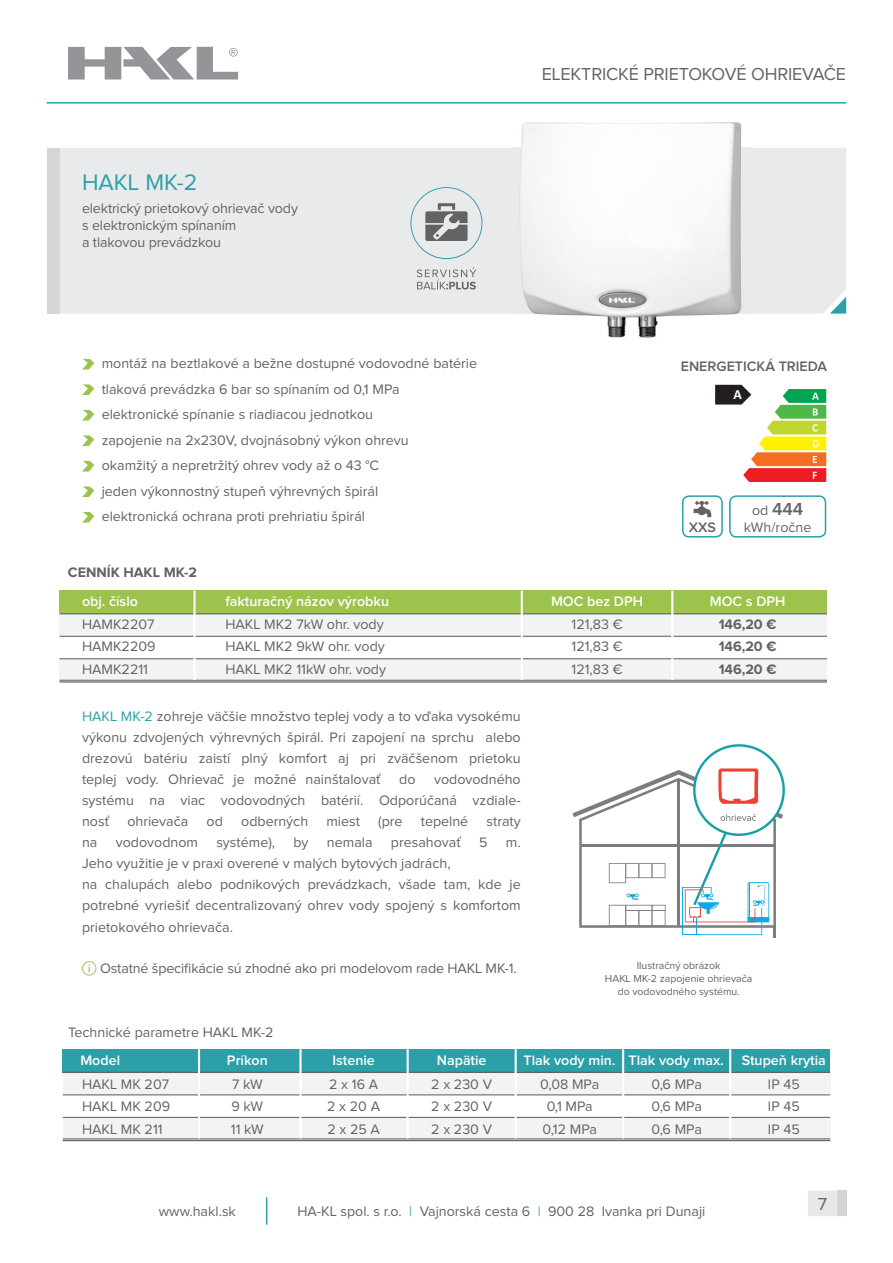
<style>
.page{position:relative;width:893px;height:1263px;background:#fff}
.page>*{position:absolute;margin:0;border:0;box-sizing:border-box;transform-origin:0 0}
.t1{font:23.25px "Proxima Nova";color:#2ba0a8}
.t2{font:18px "Proxima Nova";letter-spacing:-.01em;color:#636366}
.t3{font:600 18px "Proxima Nova";color:#636366}
.t4{font:14.25px/22.5px "Proxima Nova";color:#636366;text-align:justify}
.t5{font:600 14.25px "Proxima Nova";color:#fff}
.t6{font:700 14.25px/22.5px "Proxima Nova";color:#636366;text-align:justify}
.t7{font:600 14.25px "Proxima Nova";color:#636366}
.t8{font:700 13.95px "Calibri";color:#fff}
.t9{font:10.5px/12.6px "Proxima Nova";color:#636366;text-align:center}
.s1{color:#2ba0a8}
.s2{font-weight:400;font-size:14.25px}
</style>
<div class="page">
<svg style="left:266px;top:1197px;width:1px;height:27px"></svg>
<svg style="left:808px;top:1191px;width:29px;height:25px"></svg>
<div style="left:837px;top:1191px;width:9px;height:25px;background:#d3d4d6"></div>
<div style="left:60px;top:148px;width:786px;height:166px;background:#e9eaeb"></div>
<svg style="left:68px;top:47px;width:170px;height:33px"></svg>
<hr style="left:47px;top:102px;width:799px;height:2px;background:#2ba0a8">
<div style="left:47px;top:148px;width:13px;height:166px;background:#d4d5d7"></div>
<svg style="left:82px;top:359px;width:12px;height:10px"></svg>
<svg style="left:82px;top:384px;width:12px;height:11px"></svg>
<svg style="left:82px;top:410px;width:12px;height:10px"></svg>
<svg style="left:82px;top:435px;width:12px;height:11px"></svg>
<svg style="left:82px;top:461px;width:12px;height:10px"></svg>
<svg style="left:82px;top:486px;width:12px;height:11px"></svg>
<svg style="left:82px;top:512px;width:12px;height:10px"></svg>
<div style="left:60px;top:591px;width:767px;height:23px;background:#9cc34c"></div>
<svg style="left:60px;top:614px;width:767px;height:22px"></svg>
<div style="left:60px;top:659px;width:767px;height:22px;background:#f2f3f4"></div>
<hr style="left:60px;top:613px;width:767px;height:1px;background:#636366">
<hr style="left:60px;top:636px;width:767px;height:1px;background:#636366">
<hr style="left:60px;top:658px;width:767px;height:1px;background:#636366">
<hr style="left:60px;top:681px;width:767px;height:1px;background:#636366">
<hr style="left:60px;top:680px;width:767px;height:1px;background:#636366">
<hr style="left:521px;top:591px;width:2px;height:89px;background:#fff">
<hr style="left:193px;top:591px;width:3px;height:89px;background:#fff">
<hr style="left:671px;top:591px;width:2px;height:89px;background:#fff">
<svg style="left:830px;top:297px;width:16px;height:17px"></svg>
<div style="left:63px;top:1049px;width:767px;height:23px;background:#2ba0a8"></div>
<div style="left:63px;top:1073px;width:767px;height:21px;background:#f2f3f4"></div>
<div style="left:63px;top:1117px;width:767px;height:22px;background:#f2f3f4"></div>
<hr style="left:63px;top:1072px;width:767px;height:1px;background:#636366">
<hr style="left:63px;top:1094px;width:767px;height:1px;background:#636366">
<hr style="left:63px;top:1117px;width:767px;height:1px;background:#636366">
<hr style="left:63px;top:1140px;width:767px;height:1px;background:#636366">
<hr style="left:63px;top:1138px;width:767px;height:1px;background:#636366">
<hr style="left:198px;top:1049px;width:2px;height:89px;background:#fff">
<hr style="left:299px;top:1049px;width:3px;height:89px;background:#fff">
<hr style="left:407px;top:1049px;width:2px;height:89px;background:#fff">
<hr style="left:515px;top:1049px;width:2px;height:89px;background:#fff">
<hr style="left:622px;top:1049px;width:2px;height:89px;background:#fff">
<hr style="left:729px;top:1049px;width:2px;height:89px;background:#fff">
<img style="left:512px;top:122px;width:239px;height:216px">
<svg style="left:82px;top:961px;width:14px;height:14px"></svg>
<svg style="left:572px;top:744px;width:213px;height:194px"></svg>
<svg style="left:417px;top:267px;width:59px;height:22px"></svg>
<svg style="left:410px;top:187px;width:72px;height:72px;background:#c5cbcc"></svg>
<svg style="left:715px;top:385px;width:111px;height:97px"></svg>
<div style="left:682px;top:495px;width:41px;height:42px;border:2px solid #2ba0a8;border-radius:6px"></div>
<div style="left:729px;top:495px;width:97px;height:42px;border:2px solid #2ba0a8;border-radius:6px"></div>
<svg style="left:693px;top:501px;width:19px;height:16px"></svg>
<h1 class="t1" style="left:82px;top:171px;width:117px">HAKL MK-2</h1>
<p class="t4" style="left:82px;top:200px;width:217px;line-height:17.1px;text-align:left">elektrický prietokový ohrievač vody s elektronickým spínaním<br>a tlakovou prevádzkou</p>
<p class="t2" style="left:542px;top:65px;width:306px">ELEKTRICKÉ PRIETOKOVÉ OHRIEVAČE</p>
<p class="t4" style="left:102px;top:352px;width:377px;line-height:25.5px;text-align:left">montáž na beztlakové a bežne dostupné vodovodné batérie tlaková prevádzka 6 bar so spínaním od 0,1 MPa elektronické spínanie s riadiacou jednotkou<br>zapojenie na 2x230V, dvojnásobný výkon ohrevu<br>okamžitý a nepretržitý ohrev vody až o 43 °C<br>jeden výkonnostný stupeň výhrevných špirál<br>elektronická ochrana proti prehriatiu špirál</p>
<p class="t6" style="left:68px;top:561px;width:131px">CENNÍK HAKL MK-2</p>
<p class="t5" style="left:82px;top:595px;width:57px">obj. číslo</p>
<p class="t4" style="left:82px;top:613px;width:75px">HAMK2207<br>HAMK2209<br>HAMK2211</p>
<p class="t5" style="left:225px;top:595px;width:165px">fakturačný názov výrobku</p>
<p class="t4" style="left:225px;top:613px;width:162px;text-align:left">HAKL MK2 7kW ohr. vody<br>HAKL MK2 9kW ohr. vody<br>HAKL MK2 11kW ohr. vody</p>
<p class="t4" style="left:82px;top:707px;width:440px;line-height:21px"><span class="s1">HAKL MK-2</span> zohreje väčšie množstvo teplej vody a to vďaka vysokému výkonu zdvojených výhrevných špirál. Pri zapojení na sprchu alebo drezovú batériu zaistí plný komfort aj pri zväčšenom prietoku teplej vody. Ohrievač je možné nainštalovať</p>
<p class="t4" style="left:82px;top:770px;width:440px;line-height:21px;text-indent:352px">vodovodného systému na viac vodovodných batérií. Odporúčaná vzdiale&shy;nosť</p>
<p class="t4" style="left:399px;top:769px;width:18px">do</p>
<p class="t4" style="left:127px;top:811px;width:63px">ohrievača</p>
<p class="t4" style="left:207px;top:811px;width:18px">od</p>
<p class="t4" style="left:241px;top:811px;width:69px">odberných</p>
<p class="t4" style="left:326px;top:811px;width:35px">miest</p>
<p class="t4" style="left:378px;top:811px;width:26px">(pre</p>
<p class="t4" style="left:421px;top:811px;width:49px">tepelné</p>
<p class="t4" style="left:487px;top:811px;width:36px">straty</p>
<p class="t5" style="left:551px;top:595px;width:93px">MOC bez DPH</p>
<p class="t4" style="left:571px;top:613px;width:53px">121,83 € 121,83 € 121,83 €</p>
<p class="t7" style="left:681px;top:360px;width:148px">ENERGETICKÁ TRIEDA</p>
<p class="t8" style="left:734px;top:385px;width:10px">A</p>
<p class="t7" style="left:689px;top:521px;width:29px">XXS</p>
<p class="t3" style="left:752px;top:501px;width:53px"><span class="s2">od</span> 444</p>
<p class="t4" style="left:744px;top:516px;width:69px">kWh/ročne</p>
<p class="t5" style="left:710px;top:595px;width:77px">MOC s DPH</p>
<p class="t6" style="left:719px;top:613px;width:59px">146,20 € 146,20 € 146,20 €</p>
<p class="t4" style="left:82px;top:832px;width:17px">na</p>
<p class="t4" style="left:116px;top:832px;width:84px">vodovodnom</p>
<p class="t4" style="left:216px;top:832px;width:60px">systéme),</p>
<p class="t4" style="left:293px;top:832px;width:17px">by</p>
<p class="t4" style="left:327px;top:832px;width:47px">nemala</p>
<p class="t4" style="left:391px;top:832px;width:72px">presahovať</p>
<p class="t4" style="left:479px;top:832px;width:10px">5</p>
<p class="t4" style="left:506px;top:832px;width:16px">m.</p>
<p class="t4" style="left:82px;top:854px;width:440px;line-height:21px;text-align:left">Jeho využitie je v praxi overené v malých bytových jadrách,<br>na chalupách alebo podnikových prevádzkach, všade tam, kde je potrebné vyriešiť decentralizovaný ohrev vody spojený s komfortom prietokového ohrievača.</p>
<p class="t4" style="left:100px;top:958px;width:418px">Ostatné špecifikácie sú zhodné ako pri modelovom rade HAKL MK-1.</p>
<p class="t9" style="left:605px;top:960px;width:149px">Ilustračný obrázok<br>HAKL MK-2 zapojenie ohrievača do vodovodného systému.</p>
<p class="t4" style="left:68px;top:1022px;width:207px">Technické parametre HAKL MK-2</p>
<p class="t5" style="left:80px;top:1053px;width:41px">Model</p>
<p class="t5" style="left:227px;top:1053px;width:42px">Príkon</p>
<p class="t4" style="left:82px;top:1073px;width:90px">HAKL MK 207<br>HAKL MK 209<br>HAKL MK 211</p>
<p class="t4" style="left:231px;top:1073px;width:34px">7 kW 9 kW 11 kW</p>
<p class="t5" style="left:332px;top:1053px;width:44px">Istenie</p>
<p class="t4" style="left:327px;top:1073px;width:54px;text-align:left">2 x 16 A<br>2 x 20 A<br>2 x 25 A</p>
<p class="t5" style="left:437px;top:1053px;width:51px">Napätie</p>
<p class="t4" style="left:431px;top:1073px;width:62px">2 x 230 V 2 x 230 V 2 x 230 V</p>
<p class="t5" style="left:523px;top:1053px;width:93px">Tlak vody min.</p>
<p class="t4" style="left:540px;top:1073px;width:60px;text-align:left">0,08 MPa<br>0,1 MPa<br>0,12 MPa</p>
<p class="t5" style="left:629px;top:1053px;width:97px">Tlak vody max.</p>
<p class="t4" style="left:651px;top:1073px;width:52px">0,6 MPa 0,6 MPa 0,6 MPa</p>
<p class="t5" style="left:742px;top:1053px;width:86px">Stupeň krytia</p>
<p class="t4" style="left:768px;top:1073px;width:33px">IP 45<br>IP 45<br>IP 45</p>
<p class="t4" style="left:159px;top:1200px;width:79px">www.hakl.sk</p>
<p class="t4" style="left:297px;top:1200px;width:410px">HA-KL spol. s r.o. <span class="s1">|</span> Vajnorská cesta 6 <span class="s1">|</span> 900 28 Ivanka pri Dunaji</p>
<p class="t2" style="left:818px;top:1195px;width:11px">7</p>
</div>
